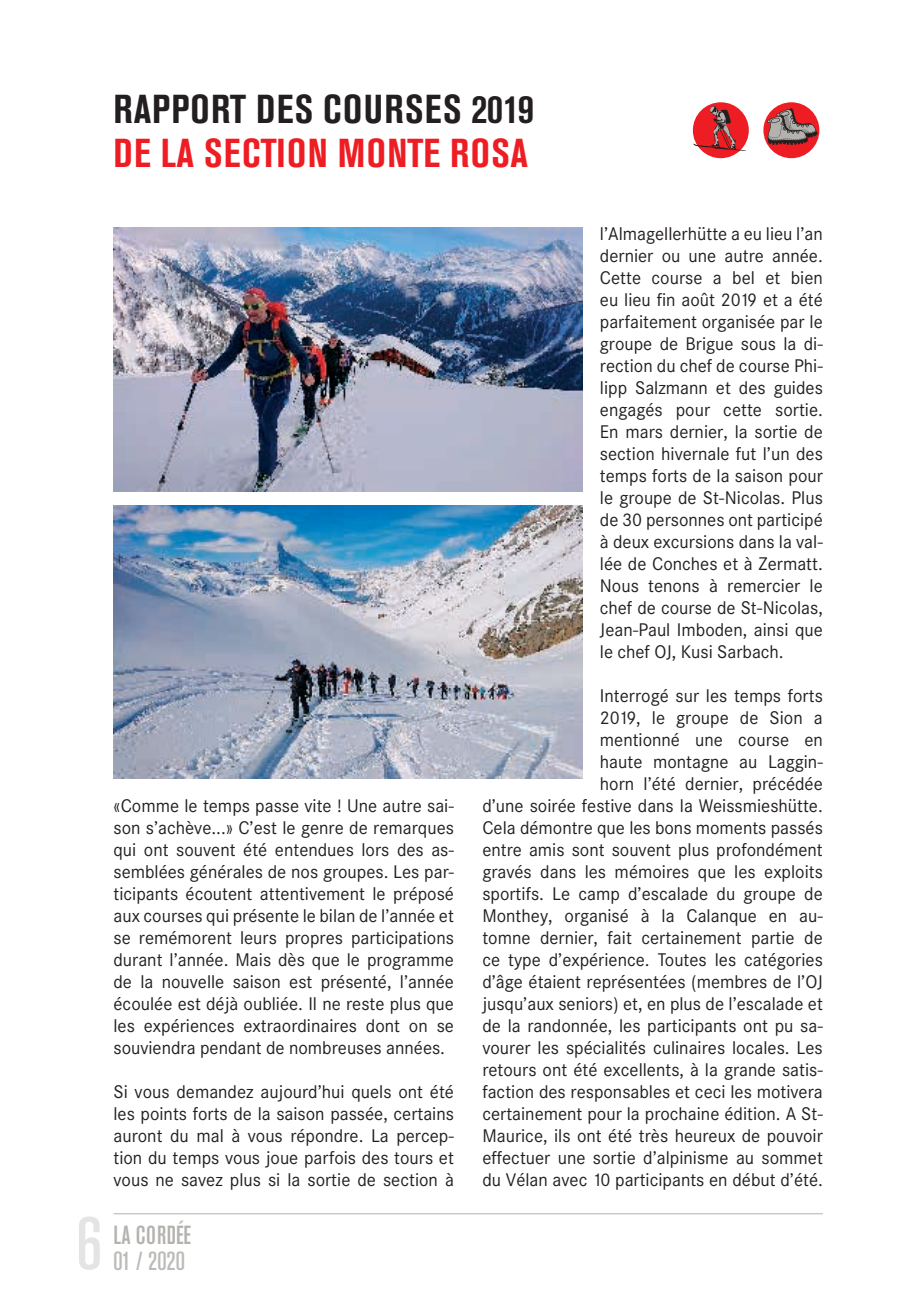
<style>
.page{position:relative;width:908px;height:1304px;background:#fff}
.page>*{position:absolute;margin:0;border:0;box-sizing:border-box;transform-origin:0 0}
.t1{font:500 74px "Akzidenz Grot Con BQ";color:#e4e4e4}
.t2{font:700 40px "Akzidenz Grot Con BQ";letter-spacing:.035em;color:#231f20}
.t3{font:700 40px "Akzidenz Grot Con BQ";letter-spacing:.035em;color:#ee1d23}
.t4{font:500 26px "Akzidenz Grot Con BQ";letter-spacing:.02em;color:#b4b2ae}
.t5{font:500 26px "Akzidenz Grot Con BQ";color:#bdbbb8}
.t6{font:18px/22px "Corporate SBQ";color:#231f20;text-align:justify}
</style>
<div class="page">
<hr style="left:113px;top:1213px;width:709px;height:1px;background:#b4b2ae">
<div style="left:692px;top:102px;width:56px;height:56px;background:#ee1d23;border-radius:50%"></div>
<svg style="left:693px;top:106px;width:53px;height:45px"></svg>
<div style="left:763px;top:102px;width:56px;height:56px;background:#ee1d23;border-radius:50%"></div>
<svg style="left:766px;top:108px;width:51px;height:37px"></svg>
<img style="left:113px;top:227px;width:469px;height:264px">
<img style="left:113px;top:505px;width:469px;height:273px">
<h2 class="t2" style="left:113px;top:86px;width:422px">RAPPORT DES COURSES 2019</h2>
<h2 class="t3" style="left:113px;top:130px;width:416px">DE LA SECTION MONTE ROSA</h2>
<h1 class="t1" style="left:76px;top:1202px;width:28px">6</h1>
<p class="t6" style="left:113px;top:795px;width:342px">«Comme le temps passe vite ! Une autre sai&shy;son s’achève...» C’est le genre de remarques qui ont souvent été entendues lors des as&shy;semblées générales de nos groupes. Les par&shy;ticipants écoutent attentivement le préposé aux courses qui présente le bilan de l’année et se remémorent leurs propres participations durant l’année. Mais dès que le programme de la nouvelle saison est présenté, l’année écoulée est déjà oubliée. Il ne reste plus que les expériences extraordinaires dont on se souviendra pendant de nombreuses années.</p>
<p class="t6" style="left:113px;top:1081px;width:342px">Si vous demandez aujourd’hui quels ont été les points forts de la saison passée, certains auront du mal à vous répondre. La percep&shy;tion du temps vous joue parfois des tours et vous ne savez plus si la sortie de section à</p>
<h3 class="t4" style="left:113px;top:1220px;width:79px">LA CORDÉE</h3>
<h3 class="t5" style="left:113px;top:1246px;width:73px">01 / 2020</h3>
<p class="t6" style="left:599px;top:223px;width:224px">l’Almagellerhütte a eu lieu l’an dernier ou une autre année.<br>Cette course a bel et bien eu lieu fin août 2019 et a été parfaitement organisée par le groupe de Brigue sous la di&shy;rection du chef de course Phi&shy;lipp Salzmann et des guides engagés pour cette sortie.<br>En mars dernier, la sortie de section hivernale fut l’un des temps forts de la saison pour le groupe de St-Nicolas. Plus de 30 personnes ont participé à deux excursions dans la val&shy;lée de Conches et à Zermatt.<br>Nous tenons à remercier le chef de course de St-Nicolas, Jean-Paul Imboden, ainsi que le chef OJ, Kusi Sarbach.</p>
<p class="t6" style="left:482px;top:685px;width:342px;text-align:right">Interrogé sur les temps forts<br>2019, le groupe de Sion a<br>mentionné une course en<br>haute montagne au Laggin-<br>horn l’été dernier, précédée<br>d’une soirée festive dans la Weissmieshütte.<br>Cela démontre que les bons moments passés entre amis sont souvent plus profondément gravés dans les mémoires que les exploits sportifs. Le camp d’escalade du groupe de Monthey, organisé à la Calanque en au&shy;tomne dernier, fait certainement partie de ce type d’expérience. Toutes les catégories d’âge étaient représentées (membres de l’OJ jusqu’aux seniors) et, en plus de l’escalade et de la randonnée, les participants ont pu sa&shy;vourer les spécialités culinaires locales. Les retours ont été excellents, à la grande satis&shy;faction des responsables et ceci les motivera certainement pour la prochaine édition. A St-Maurice, ils ont été très heureux de pouvoir effectuer une sortie d’alpinisme au sommet du Vélan avec 10 participants en début d’été.</p>
</div>
